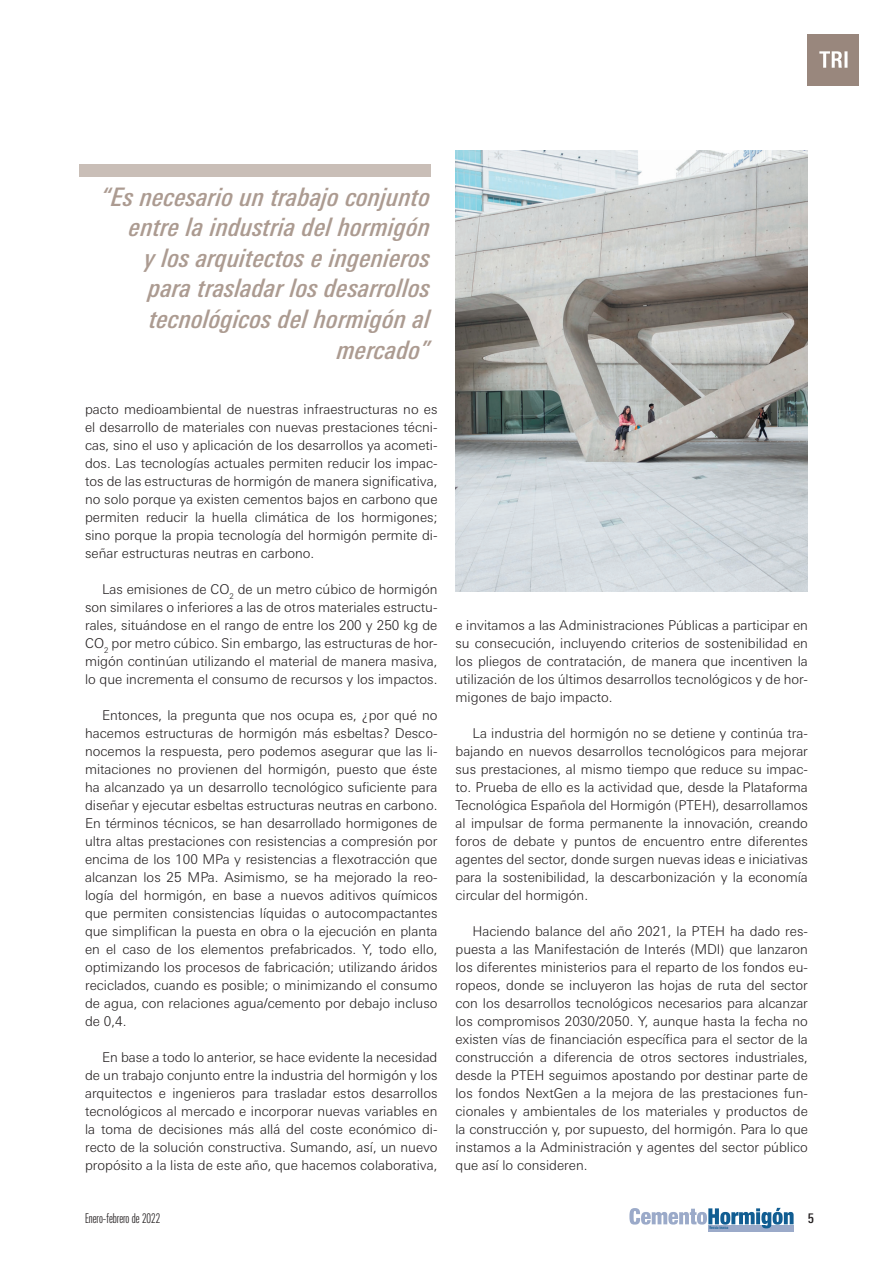
<style>
.page{position:relative;width:893px;height:1263px;background:#fff}
.page>*{position:absolute;margin:0;border:0;box-sizing:border-box;transform-origin:0 0}
.t1{font:italic 500 condensed 25.5px/30.6px "Linotype Univers";color:#ac9b91;text-align:right}
.t2{font:300 13.5px/18px "Linotype Univers Basic";color:#231f20;text-align:justify}
.t3{font:300 13.5px "Linotype Univers Comp";color:#231f20}
.t4{font:500 condensed 13.5px "Linotype Univers";color:#231f20}
.t5{font:500 4.2px "Linotype Univers Comp";color:#115d92}
</style>
<div class="page">
<div style="left:708px;top:1225px;width:86px;height:6px;background:#9baac9"></div>
<svg style="left:629px;top:1208px;width:165px;height:20px"></svg>
<div style="left:808px;top:34px;width:51px;height:51px;background:#99877d"></div>
<svg style="left:819px;top:51px;width:28px;height:17px"></svg>
<div style="left:80px;top:165px;width:351px;height:12px;background:#c9beb7"></div>
<img style="left:455px;top:151px;width:353px;height:440px">
<h1 class="t1" style="left:101px;top:184px;width:331px">“Es necesario un trabajo conjunto entre la industria del hormigón<br>y los arquitectos e ingenieros para trasladar los desarrollos tecnológicos del hormigón al mercado”</h1>
<p class="t2" style="left:85px;top:402px;width:354px">pacto medioambiental de nuestras infraestructuras no es el desarrollo de materiales con nuevas prestaciones técni&shy;cas, sino el uso y aplicación de los desarrollos ya acometi&shy;dos. Las tecnologías actuales permiten reducir los impac&shy;tos de las estructuras de hormigón de manera significativa, no solo porque ya existen cementos bajos en carbono que permiten reducir la huella climática de los hormigones; sino porque la propia tecnología del hormigón permite di&shy;señar estructuras neutras en carbono.</p>
<p class="t2" style="left:85px;top:582px;width:354px;text-indent:17px">Las emisiones de CO<sub>2</sub> de un metro cúbico de hormigón son similares o inferiores a las de otros materiales estructu&shy;rales, situándose en el rango de entre los 200 y 250 kg de CO<sub>2</sub> por metro cúbico. Sin embargo, las estructuras de hor&shy;migón continúan utilizando el material de manera masiva, lo que incrementa el consumo de recursos y los impactos.</p>
<p class="t2" style="left:85px;top:708px;width:354px;text-indent:17px">Entonces, la pregunta que nos ocupa es, ¿por qué no hacemos estructuras de hormigón más esbeltas? Desco&shy;nocemos la respuesta, pero podemos asegurar que las li&shy;mitaciones no provienen del hormigón, puesto que éste ha alcanzado ya un desarrollo tecnológico suficiente para diseñar y ejecutar esbeltas estructuras neutras en carbono.<br>En términos técnicos, se han desarrollado hormigones de ultra altas prestaciones con resistencias a compresión por encima de los 100 MPa y resistencias a flexotracción que alcanzan los 25 MPa. Asimismo, se ha mejorado la reo&shy;logía del hormigón, en base a nuevos aditivos químicos que permiten consistencias líquidas o autocompactantes que simplifican la puesta en obra o la ejecución en planta en el caso de los elementos prefabricados. Y, todo ello, optimizando los procesos de fabricación; utilizando áridos reciclados, cuando es posible; o minimizando el consumo de agua, con relaciones agua/cemento por debajo incluso de 0,4.</p>
<p class="t2" style="left:85px;top:1050px;width:354px;text-indent:17px">En base a todo lo anterior, se hace evidente la necesidad de un trabajo conjunto entre la industria del hormigón y los arquitectos e ingenieros para trasladar estos desarrollos tecnológicos al mercado e incorporar nuevas variables en la toma de decisiones más allá del coste económico di&shy;recto de la solución constructiva. Sumando, así, un nuevo propósito a la lista de este año, que hacemos colaborativa,</p>
<p class="t2" style="left:455px;top:618px;width:354px">e invitamos a las Administraciones Públicas a participar en su consecución, incluyendo criterios de sostenibilidad en los pliegos de contratación, de manera que incentiven la utilización de los últimos desarrollos tecnológicos y de hor&shy;migones de bajo impacto.</p>
<p class="t2" style="left:455px;top:726px;width:354px;text-indent:17px">La industria del hormigón no se detiene y continúa tra&shy;bajando en nuevos desarrollos tecnológicos para mejorar sus prestaciones, al mismo tiempo que reduce su impac&shy;to. Prueba de ello es la actividad que, desde la Plataforma Tecnológica Española del Hormigón (PTEH), desarrollamos al impulsar de forma permanente la innovación, creando foros de debate y puntos de encuentro entre diferentes agentes del sector, donde surgen nuevas ideas e iniciativas para la sostenibilidad, la descarbonización y la economía circular del hormigón.</p>
<p class="t2" style="left:455px;top:924px;width:354px;text-indent:17px">Haciendo balance del año 2021, la PTEH ha dado res&shy;puesta a las Manifestación de Interés (MDI) que lanzaron los diferentes ministerios para el reparto de los fondos eu&shy;ropeos, donde se incluyeron las hojas de ruta del sector con los desarrollos tecnológicos necesarios para alcanzar los compromisos 2030/2050. Y, aunque hasta la fecha no existen vías de financiación específica para el sector de la construcción a diferencia de otros sectores industriales, desde la PTEH seguimos apostando por destinar parte de los fondos NextGen a la mejora de las prestaciones fun&shy;cionales y ambientales de los materiales y productos de la construcción y, por supuesto, del hormigón. Para lo que instamos a la Administración y agentes del sector público que así lo consideren.</p>
<p class="t3" style="left:85px;top:1213px;width:77px">Enero-febrero de 2022</p>
<p class="t4" style="left:808px;top:1213px;width:8px">5</p>
<p class="t5" style="left:709px;top:1226px;width:21px">Revista técnica</p>
</div>
